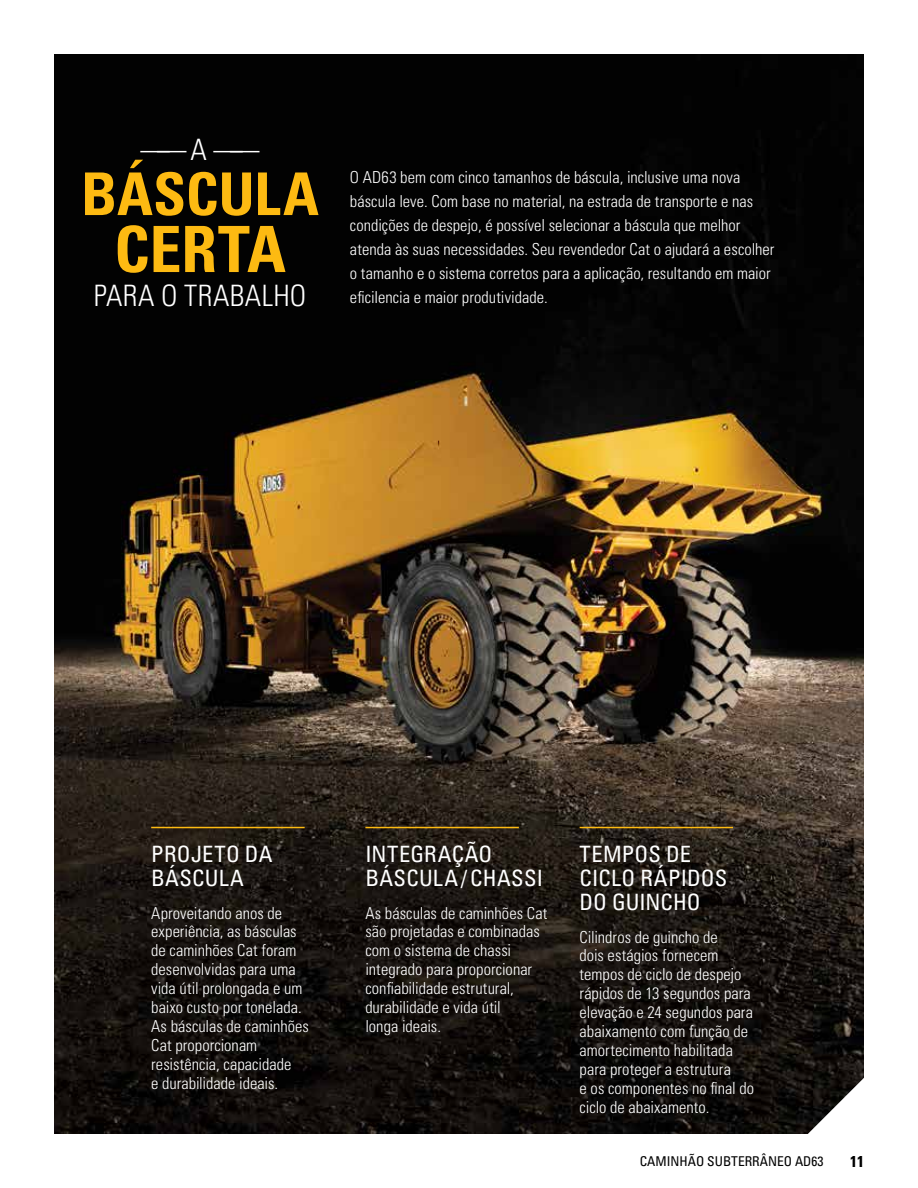
<style>
.page{position:relative;width:918px;height:1188px;background:#fff}
.page>*{position:absolute;margin:0;border:0;box-sizing:border-box;transform-origin:0 0}
.t1{font:700 condensed 63.9px "Univers LT Std";color:#fdba12}
.t2{font:700 condensed 58.95px "Univers LT Std";color:#fdba12}
.t3{font:300 condensed 29.4px "Univers LT Std";letter-spacing:.015em;color:#fff}
.t4{font:condensed 22.5px/24px "Univers LT Std";letter-spacing:.01em;color:#fff}
.t5{font:300 condensed 16.5px/18.9px "Univers LT Std";color:#fff}
.t6{font:700 condensed 15.75px "Univers LT Std";color:#000}
.t7{font:condensed 13.5px "Univers LT Std";color:#000}
</style>
<div class="page">
<img style="left:54px;top:54px;width:810px;height:1080px">
<hr style="left:151px;top:827px;width:154px;height:1px;background:#fdba12">
<hr style="left:365px;top:827px;width:154px;height:1px;background:#fdba12">
<hr style="left:580px;top:827px;width:153px;height:1px;background:#fdba12">
<svg style="left:808px;top:1078px;width:56px;height:56px"></svg>
<h3 class="t3" style="left:141px;top:132px;width:120px">—— A ——</h3>
<h2 class="t2" style="left:81px;top:158px;width:239px">BÁSCULA</h2>
<h1 class="t1" style="left:114px;top:210px;width:173px">CERTA</h1>
<h3 class="t3" style="left:94px;top:278px;width:214px">PARA O TRABALHO</h3>
<p class="t5" style="left:350px;top:166px;width:426px;line-height:24px">O AD63 bem com cinco tamanhos de báscula, inclusive uma nova báscula leve. Com base no material, na estrada de transporte e nas condições de despejo, é possível selecionar a báscula que melhor atenda às suas necessidades. Seu revendedor Cat o ajudará a escolher o tamanho e o sistema corretos para a aplicação, resultando em maior eficiIencia e maior produtividade.</p>
<h3 class="t4" style="left:151px;top:842px;width:123px">PROJETO DA<br>BÁSCULA</h3>
<p class="t5" style="left:151px;top:903px;width:159px">Aproveitando anos de experiência, as básculas de caminhões Cat foram desenvolvidas para uma vida útil prolongada e um baixo custo por tonelada.<br>As básculas de caminhões<br>Cat proporcionam resistência, capacidade<br>e durabilidade ideais.</p>
<h3 class="t4" style="left:365px;top:842px;width:179px">INTEGRAÇÃO<br>BÁSCULA/CHASSI</h3>
<p class="t5" style="left:365px;top:903px;width:183px">As básculas de caminhões Cat são projetadas e combinadas com o sistema de chassi integrado para proporcionar confiabilidade estrutural, durabilidade e vida útil<br>longa ideais.</p>
<h3 class="t4" style="left:580px;top:842px;width:149px">TEMPOS DE<br>CICLO RÁPIDOS<br>DO GUINCHO</h3>
<p class="t5" style="left:580px;top:927px;width:176px">Cilindros de guincho de<br>dois estágios fornecem tempos de ciclo de despejo rápidos de 13 segundos para elevação e 24 segundos para abaixamento com função de amortecimento habilitada para proteger a estrutura<br>e os componentes no final do ciclo de abaixamento.</p>
<p class="t7" style="left:640px;top:1153px;width:185px">CAMINHÃO SUBTERRÂNEO AD63</p>
<p class="t6" style="left:850px;top:1151px;width:15px">11</p>
</div>
